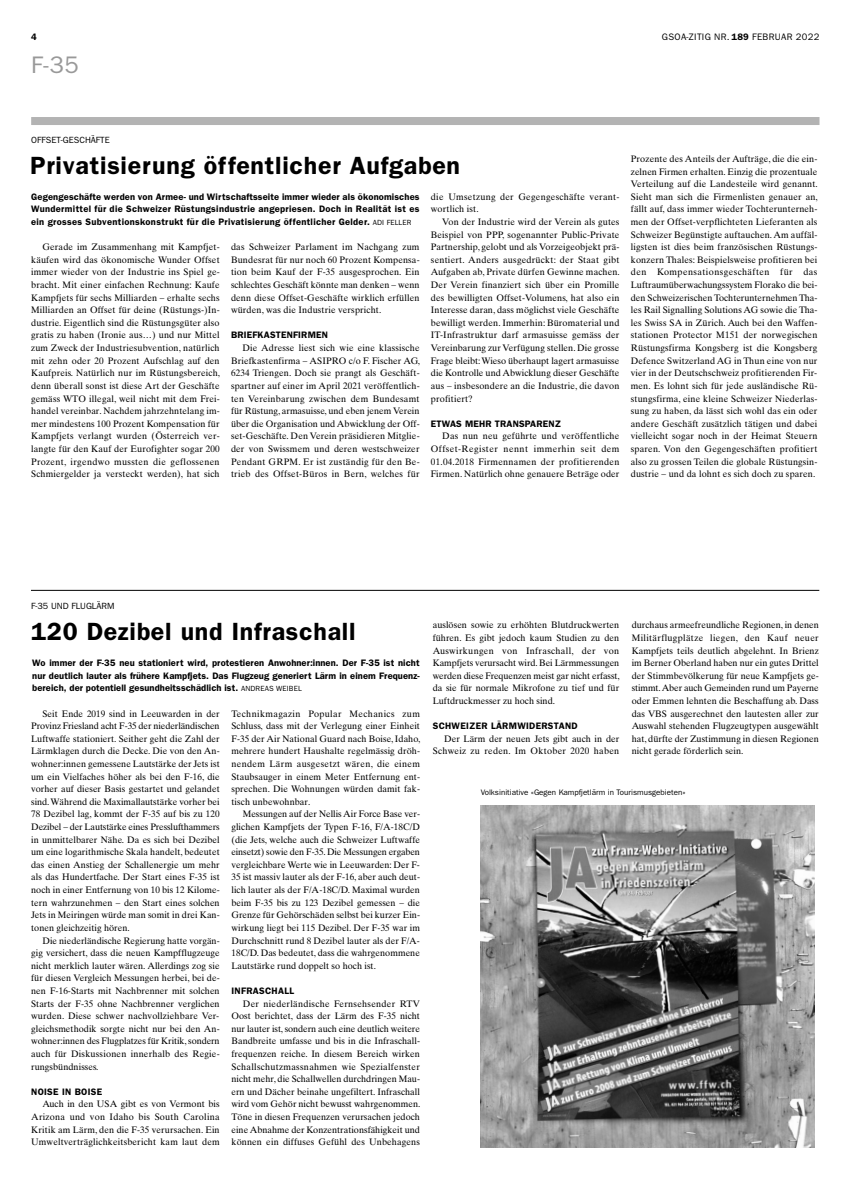
<style>
.page{position:relative;width:842px;height:1191px;background:#fff}
.page>*{position:absolute;margin:0;border:0;box-sizing:border-box;transform-origin:0 0}
.t1{font:600 25px "Franklin Gothic";letter-spacing:.03em;color:#000}
.t2{font:24px "Franklin Gothic";color:#999}
.t3{font:9.4px/12.6px "Times Ten";letter-spacing:.015em;color:#000;text-align:justify}
.t4{font:600 9.4px/12.6px "Franklin Gothic";letter-spacing:.03em;color:#000;text-align:justify}
.t5{font:9.4px "Franklin Gothic";letter-spacing:.03em;color:#000}
.t6{font:9px "Franklin Gothic";color:#000}
.t7{font:8px "Franklin Gothic";color:#000}
.s1{font-weight:600}
.s2{font-weight:400;font-size:7.5px}
</style>
<div class="page">
<div style="left:31px;top:117px;width:788px;height:8px;background:#b3b3b3"></div>
<hr style="left:31px;top:590px;width:788px;height:1px;background:#000">
<img style="left:481px;top:805px;width:334px;height:342px">
<p class="t4" style="left:31px;top:31px;width:7px">4</p>
<h2 class="t2" style="left:31px;top:51px;width:49px">F-35</h2>
<p class="t5" style="left:662px;top:32px;width:159px">GSOA-ZITIG NR. <span class="s1">189</span> FEBRUAR 2022</p>
<p class="t6" style="left:31px;top:135px;width:80px">OFFSET-GESCHÄFTE</p>
<h1 class="t1" style="left:30px;top:151px;width:432px">Privatisierung öffentlicher Aufgaben</h1>
<p class="t4" style="left:31px;top:190px;width:390px">Gegengeschäfte werden von Armee- und Wirtschaftsseite immer wieder als ökonomisches Wundermittel für die Schweizer Rüstungsindustrie angepriesen. Doch in Realität ist es ein grosses Subventionskonstrukt für die Privatisierung öffentlicher Gelder. <span class="s2">ADI FELLER</span></p>
<p class="t3" style="left:31px;top:242px;width:191px;text-indent:11px">Gerade im Zusammenhang mit Kampfjet&shy;käufen wird das ökonomische Wunder Offset immer wieder von der Industrie ins Spiel ge&shy;bracht. Mit einer einfachen Rechnung: Kaufe Kampfjets für sechs Milliarden – erhalte sechs Milliarden an Offset für deine (Rüstungs-)In&shy;dustrie. Eigentlich sind die Rüstungsgüter also gratis zu haben (Ironie aus…) und nur Mittel zum Zweck der Industriesubvention, natürlich mit zehn oder 20 Prozent Aufschlag auf den Kaufpreis. Natürlich nur im Rüstungsbereich, denn überall sonst ist diese Art der Geschäfte gemäss WTO illegal, weil nicht mit dem Frei&shy;handel vereinbar. Nachdem jahrzehntelang im&shy;mer mindestens 100 Prozent Kompensation für Kampfjets verlangt wurden (Österreich ver&shy;langte für den Kauf der Eurofighter sogar 200<br>Prozent, irgendwo mussten die geflossenen Schmiergelder ja versteckt werden), hat sich</p>
<p class="t3" style="left:231px;top:242px;width:190px">das Schweizer Parlament im Nachgang zum Bundesrat für nur noch 60 Prozent Kompensa&shy;tion beim Kauf der F-35 ausgesprochen. Ein schlechtes Geschäft könnte man denken – wenn denn diese Offset-Geschäfte wirklich erfüllen würden, was die Industrie verspricht.</p>
<p class="t4" style="left:231px;top:329px;width:98px">BRIEFKASTENFIRMEN</p>
<p class="t3" style="left:231px;top:342px;width:191px;text-indent:11px">Die Adresse liest sich wie eine klassische Briefkastenfirma – ASIPRO c/o F. Fischer AG, 6234 Triengen. Doch sie prangt als Geschäft&shy;spartner auf einer im April 2021 veröffentlich&shy;ten Vereinbarung zwischen dem Bundesamt für Rüstung, armasuisse, und eben jenem Verein über die Organisation und Abwicklung der Off&shy;set-Geschäfte. Den Verein präsidieren Mitglie&shy;der von Swissmem und deren westschweizer Pendant GRPM. Er ist zuständig für den Be&shy;trieb des Offset-Büros in Bern, welches für</p>
<p class="t3" style="left:431px;top:191px;width:190px">die Umsetzung der Gegengeschäfte verant&shy;wortlich ist.</p>
<p class="t3" style="left:431px;top:216px;width:191px;text-indent:11px">Von der Industrie wird der Verein als gutes Beispiel von PPP, sogenannter Public-Private Partnership, gelobt und als Vorzeigeobjekt prä&shy;sentiert. Anders ausgedrückt: der Staat gibt Aufgaben ab, Private dürfen Gewinne machen.<br>Der Verein finanziert sich über ein Promille des bewilligten Offset-Volumens, hat also ein Interesse daran, dass möglichst viele Geschäfte bewilligt werden. Immerhin: Büromaterial und IT-Infrastruktur darf armasuisse gemäss der Vereinbarung zur Verfügung stellen. Die grosse Frage bleibt:Wieso überhaupt lagert armasuisse die Kontrolle und Abwicklung dieser Geschäfte aus – insbesondere an die Industrie, die davon profitiert?</p>
<p class="t4" style="left:431px;top:417px;width:132px">ETWAS MEHR TRANSPARENZ</p>
<p class="t3" style="left:431px;top:431px;width:190px;text-indent:11px">Das nun neu geführte und veröffentliche Offset-Register nennt immerhin seit dem 01.04.2018 Firmennamen der profitierenden Firmen. Natürlich ohne genauere Beträge oder</p>
<p class="t3" style="left:631px;top:153px;width:189px">Prozente des Anteils der Aufträge, die die ein&shy;zelnen Firmen erhalten. Einzig die prozentuale Verteilung auf die Landesteile wird genannt.<br>Sieht man sich die Firmenlisten genauer an, fällt auf, dass immer wieder Tochterunterneh&shy;men der Offset-verpflichteten Lieferanten als Schweizer Begünstigte auftauchen.Am auffäl&shy;ligsten ist dies beim französischen Rüstungs&shy;konzern Thales: Beispielsweise profitieren bei den Kompensationsgeschäften für das Luftraumüberwachungssystem Florako die bei&shy;den Schweizerischen Tochterunternehmen Tha&shy;les Rail Signalling Solutions AG sowie die Tha&shy;les Swiss SA in Zürich. Auch bei den Waffen&shy;stationen Protector M151 der norwegischen Rüstungsfirma Kongsberg ist die Kongsberg Defence Switzerland AG in Thun eine von nur vier in der Deutschschweiz profitierenden Fir&shy;men. Es lohnt sich für jede ausländische Rü&shy;stungsfirma, eine kleine Schweizer Niederlas&shy;sung zu haben, da lässt sich wohl das ein oder andere Geschäft zusätzlich tätigen und dabei vielleicht sogar noch in der Heimat Steuern sparen. Von den Gegengeschäften profitiert also zu grossen Teilen die globale Rüstungsin&shy;dustrie – und da lohnt es sich doch zu sparen.</p>
<p class="t6" style="left:31px;top:600px;width:85px">F-35 UND FLUGLÄRM</p>
<h1 class="t1" style="left:31px;top:617px;width:326px">120 Dezibel und Infraschall</h1>
<p class="t4" style="left:32px;top:656px;width:389px">Wo immer der F-35 neu stationiert wird, protestieren Anwohner:innen. Der F-35 ist nicht nur deutlich lauter als frühere Kampfjets. Das Flugzeug generiert Lärm in einem Frequenz&shy;bereich, der potentiell gesundheitsschädlich ist. <span class="s2">ANDREAS WEIBEL</span></p>
<p class="t3" style="left:31px;top:708px;width:190px;text-indent:11px">Seit Ende 2019 sind in Leeuwarden in der Provinz Friesland acht F-35 der niederländischen Luftwaffe stationiert. Seither geht die Zahl der Lärmklagen durch die Decke. Die von den An&shy;wohner:innen gemessene Lautstärke der Jets ist um ein Vielfaches höher als bei den F-16, die vorher auf dieser Basis gestartet und gelandet sind.Während die Maximallautstärke vorher bei 78 Dezibel lag, kommt der F-35 auf bis zu 120<br>Dezibel – der Lautstärke eines Presslufthammers in unmittelbarer Nähe. Da es sich bei Dezibel um eine logarithmische Skala handelt, bedeutet das einen Anstieg der Schallenergie um mehr als das Hundertfache. Der Start eines F-35 ist noch in einer Entfernung von 10 bis 12 Kilome&shy;tern wahrzunehmen – den Start eines solchen Jets in Meiringen würde man somit in drei Kan&shy;tonen gleichzeitig hören.</p>
<p class="t3" style="left:31px;top:935px;width:190px;text-indent:11px">Die niederländische Regierung hatte vorgän&shy;gig versichert, dass die neuen Kampfflugzeuge nicht merklich lauter wären. Allerdings zog sie für diesen Vergleich Messungen herbei, bei de&shy;nen F-16-Starts mit Nachbrenner mit solchen Starts der F-35 ohne Nachbrenner verglichen wurden. Diese schwer nachvollziehbare Ver&shy;gleichsmethodik sorgte nicht nur bei den An&shy;wohner:innen des Flugplatzes für Kritik, sondern auch für Diskussionen innerhalb des Regie&shy;rungsbündnisses.</p>
<p class="t4" style="left:31px;top:1085px;width:72px">NOISE IN BOISE</p>
<p class="t3" style="left:31px;top:1098px;width:190px;text-indent:11px">Auch in den USA gibt es von Vermont bis Arizona und von Idaho bis South Carolina Kritik am Lärm, den die F-35 verursachen. Ein Umweltverträglichkeitsbericht kam laut dem</p>
<p class="t3" style="left:231px;top:708px;width:191px">Technikmagazin Popular Mechanics zum Schluss, dass mit der Verlegung einer Einheit F-35 der Air National Guard nach Boise, Idaho, mehrere hundert Haushalte regelmässig dröh&shy;nendem Lärm ausgesetzt wären, die einem Staubsauger in einem Meter Entfernung ent&shy;sprechen. Die Wohnungen würden damit fak&shy;tisch unbewohnbar.</p>
<p class="t3" style="left:231px;top:809px;width:190px;text-indent:11px">Messungen auf der Nellis Air Force Base ver&shy;glichen Kampfjets der Typen F-16, F/A-18C/D (die Jets, welche auch die Schweizer Luftwaffe einsetzt) sowie den F-35. Die Messungen ergaben vergleichbare Werte wie in Leeuwarden: Der F-35 ist massiv lauter als der F-16, aber auch deut&shy;lich lauter als der F/A-18C/D. Maximal wurden beim F-35 bis zu 123 Dezibel gemessen – die Grenze für Gehörschäden selbst bei kurzer Ein&shy;wirkung liegt bei 115 Dezibel. Der F-35 war im Durchschnitt rund 8 Dezibel lauter als der F/A-18C/D. Das bedeutet, dass die wahrgenommene Lautstärke rund doppelt so hoch ist.</p>
<p class="t4" style="left:231px;top:984px;width:64px">INFRASCHALL</p>
<p class="t3" style="left:231px;top:998px;width:191px;text-indent:11px">Der niederländische Fernsehsender RTV Oost berichtet, dass der Lärm des F-35 nicht nur lauter ist, sondern auch eine deutlich weitere Bandbreite umfasse und bis in die Infraschall&shy;frequenzen reiche. In diesem Bereich wirken Schallschutzmassnahmen wie Spezialfenster nicht mehr, die Schallwellen durchdringen Mau&shy;ern und Dächer beinahe ungefiltert. Infraschall wird vom Gehör nicht bewusst wahrgenommen.<br>Töne in diesen Frequenzen verursachen jedoch eine Abnahme der Konzentrationsfähigkeit und können ein diffuses Gefühl des Unbehagens</p>
<p class="t3" style="left:433px;top:620px;width:189px">auslösen sowie zu erhöhten Blutdruckwerten führen. Es gibt jedoch kaum Studien zu den Auswirkungen von Infraschall, der von Kampfjets verursacht wird. Bei Lärmmessungen werden diese Frequenzen meist gar nicht erfasst, da sie für normale Mikrofone zu tief und für Luftdruckmesser zu hoch sind.</p>
<p class="t4" style="left:433px;top:719px;width:146px">SCHWEIZER LÄRMWIDERSTAND</p>
<p class="t3" style="left:433px;top:733px;width:188px;text-align:right">Der Lärm der neuen Jets gibt auch in der<br>Schweiz zu reden. Im Oktober 2020 haben</p>
<p class="t3" style="left:632px;top:620px;width:189px">durchaus armeefreundliche Regionen, in denen Militärflugplätze liegen, den Kauf neuer Kampfjets teils deutlich abgelehnt. In Brienz im Berner Oberland haben nur ein gutes Drittel der Stimmbevölkerung für neue Kampfjets ge&shy;stimmt.Aber auch Gemeinden rund um Payerne oder Emmen lehnten die Beschaffung ab. Dass das VBS ausgerechnet den lautesten aller zur Auswahl stehenden Flugzeugtypen ausgewählt hat, dürfte der Zustimmung in diesen Regionen nicht gerade förderlich sein.</p>
<p class="t7" style="left:481px;top:787px;width:206px">Volksinitiative «Gegen Kampfjetlärm in Tourismusgebieten»</p>
</div>
